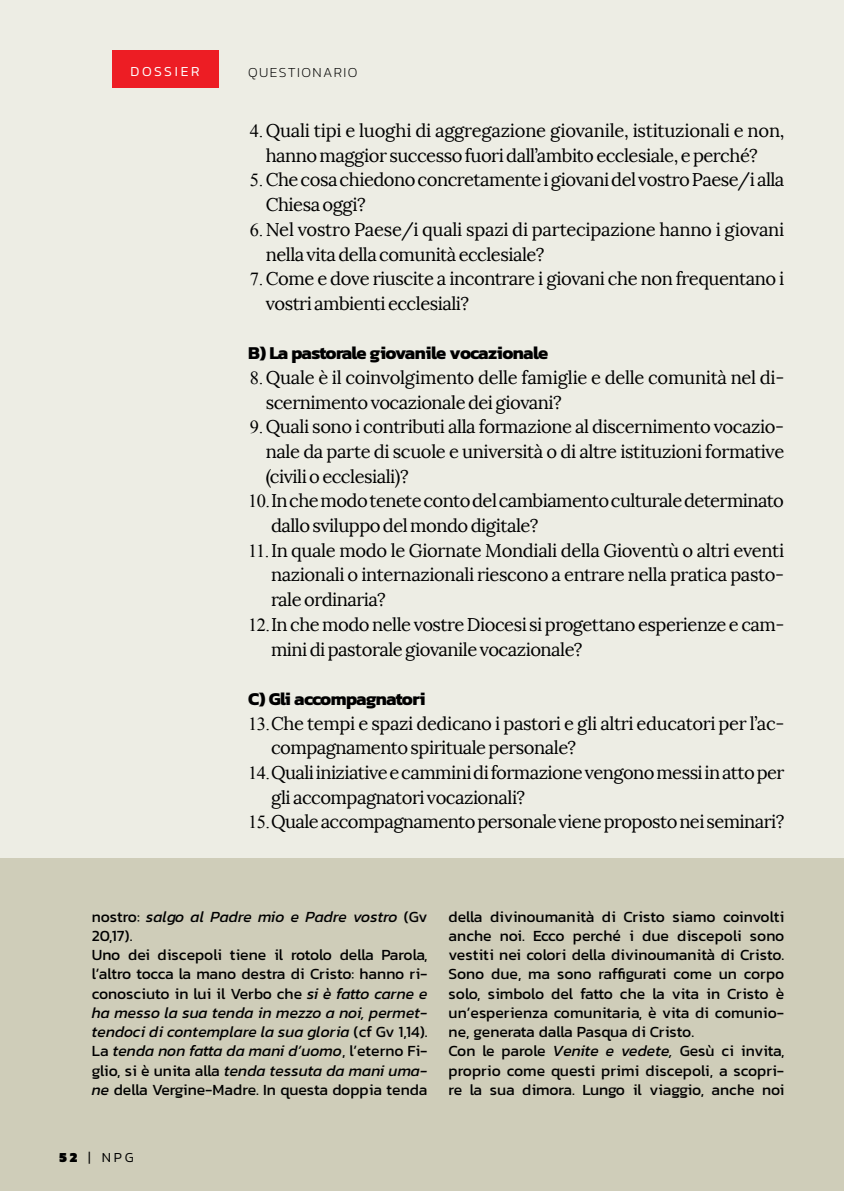
<style>
.page{position:relative;width:844px;height:1191px;background:#fff}
.page>*{position:absolute;margin:0;border:0;box-sizing:border-box;transform-origin:0 0}
.t1{font:18.38px/24.7px "Lora";letter-spacing:-.03em;color:#000}
.t2{font:700 18.38px "Kanit";letter-spacing:-.03em;color:#000}
.t3{font:15.75px/19.2px "Kanit";color:#000}
.t4{font:200 14px "Kanit";letter-spacing:.1em;color:#000}
.t5{font:300 14px "Kanit";letter-spacing:.2em;color:#fff}
.t6{font:300 14px "Kanit";color:#000}
.s1{font-family:"Times New Roman"}
.s2{font-style:italic}
.s3{font-weight:900}
</style>
<div class="page">
<div style="left:0;top:0;width:843px;height:1191px;background:#edede4"></div>
<hr style="left:843px;top:0;width:1px;height:1191px;background:#e9e8dd">
<div style="left:0;top:858px;width:843px;height:333px;background:#cfcdb9"></div>
<div style="left:112px;top:50px;width:106px;height:38px;background:#ed1d24"></div>
<p class="t5" style="left:130px;top:61px;width:71px">DOSSIER</p>
<p class="t4" style="left:248px;top:63px;width:111px">QUESTIONARIO</p>
<p class="t1" style="left:250px;top:118px;width:536px;text-align:center"><span class="s1">4.</span>Quali tipi e luoghi di aggregazione giovanile, istituzionali e non, hanno maggior successo fuori dall’ambito ecclesiale, e perché?</p>
<p class="t1" style="left:250px;top:168px;width:536px"><span class="s1">5.</span> Che cosa chiedono concretamente i giovani del vostro Paese/i alla</p>
<p class="t1" style="left:266px;top:192px;width:102px">Chiesa oggi?</p>
<p class="t1" style="left:250px;top:217px;width:535px"><span class="s1">6.</span>Nel vostro Paese/i quali spazi di partecipazione hanno i giovani</p>
<p class="t1" style="left:266px;top:242px;width:280px">nella vita della comunità ecclesiale?</p>
<p class="t1" style="left:266px;top:266px;width:520px;text-indent:-16px"><span class="s1">7.</span> Come e dove riuscite a incontrare i giovani che non frequentano i vostri ambienti ecclesiali?</p>
<p class="t2" style="left:248px;top:339px;width:301px">B) La pastorale giovanile vocazionale</p>
<p class="t1" style="left:266px;top:365px;width:520px;text-indent:-16px"><span class="s1">8.</span>Quale è il coinvolgimento delle famiglie e delle comunità nel di&shy;scernimento vocazionale dei giovani?</p>
<p class="t1" style="left:250px;top:414px;width:535px"><span class="s1">9.</span> Quali sono i contributi alla formazione al discernimento vocazio-</p>
<p class="t1" style="left:266px;top:439px;width:520px">nale da parte di scuole e università o di altre istituzioni formative</p>
<p class="t1" style="left:266px;top:464px;width:144px">(civili o ecclesiali)?</p>
<p class="t1" style="left:248px;top:488px;width:537px"><span class="s1">10.</span>In che modo tenete conto del cambiamento culturale determinato</p>
<p class="t1" style="left:271px;top:513px;width:269px">dallo sviluppo del mondo digitale?</p>
<p class="t1" style="left:248px;top:538px;width:537px"><span class="s1">11.</span>In quale modo le Giornate Mondiali della Gioventù o altri eventi</p>
<p class="t1" style="left:271px;top:562px;width:514px">nazionali o internazionali riescono a entrare nella pratica pasto-</p>
<p class="t1" style="left:271px;top:587px;width:116px">rale ordinaria?</p>
<p class="t1" style="left:248px;top:612px;width:537px"><span class="s1">12.</span>In che modo nelle vostre Diocesi si progettano esperienze e cam-</p>
<p class="t1" style="left:271px;top:637px;width:313px">mini di pastorale giovanile vocazionale?</p>
<p class="t2" style="left:248px;top:684px;width:179px">C) Gli accompagnatori</p>
<p class="t1" style="left:248px;top:711px;width:537px"><span class="s1">13.</span>Che tempi e spazi dedicano i pastori e gli altri educatori per l’ac-</p>
<p class="t1" style="left:271px;top:735px;width:307px">compagnamento spirituale personale?</p>
<p class="t1" style="left:248px;top:760px;width:537px"><span class="s1">14.</span>Quali iniziative e cammini di formazione vengono messi in atto per</p>
<p class="t1" style="left:271px;top:785px;width:256px">gli accompagnatori vocazionali?</p>
<p class="t1" style="left:248px;top:809px;width:537px"><span class="s1">15.</span>Quale accompagnamento personale viene proposto nei seminari?</p>
<p class="t3" style="left:92px;top:906px;width:337px">nostro: <span class="s2">salgo al Padre mio e Padre vostro</span> (Gv 20,17).<br>Uno dei discepoli tiene il rotolo della Parola, l’altro tocca la mano destra di Cristo: hanno ri&shy;conosciuto in lui il Verbo che <span class="s2">si è fatto carne e ha messo la sua tenda in mezzo a noi, permet&shy;tendoci di contemplare la sua gloria</span> (cf Gv 1,14).<br>La <span class="s2">tenda non fatta da mani d’uomo</span>, l’eterno Fi&shy;glio, si è unita alla <span class="s2">tenda tessuta da mani uma&shy;ne</span> della Vergine-Madre. In questa doppia tenda</p>
<p class="t3" style="left:448px;top:906px;width:337px">della divinoumanità di Cristo siamo coinvolti anche noi. Ecco perché i due discepoli sono vestiti nei colori della divinoumanità di Cristo.<br>Sono due, ma sono raffigurati come un corpo solo, simbolo del fatto che la vita in Cristo è un’esperienza comunitaria, è vita di comunio&shy;ne, generata dalla Pasqua di Cristo.<br>Con le parole <span class="s2">Venite e vedete,</span> Gesù ci invita, proprio come questi primi discepoli, a scopri&shy;re la sua dimora. Lungo il viaggio, anche noi</p>
<p class="t6" style="left:60px;top:1147px;width:76px"><span class="s3">52</span> | NPG</p>
</div>
